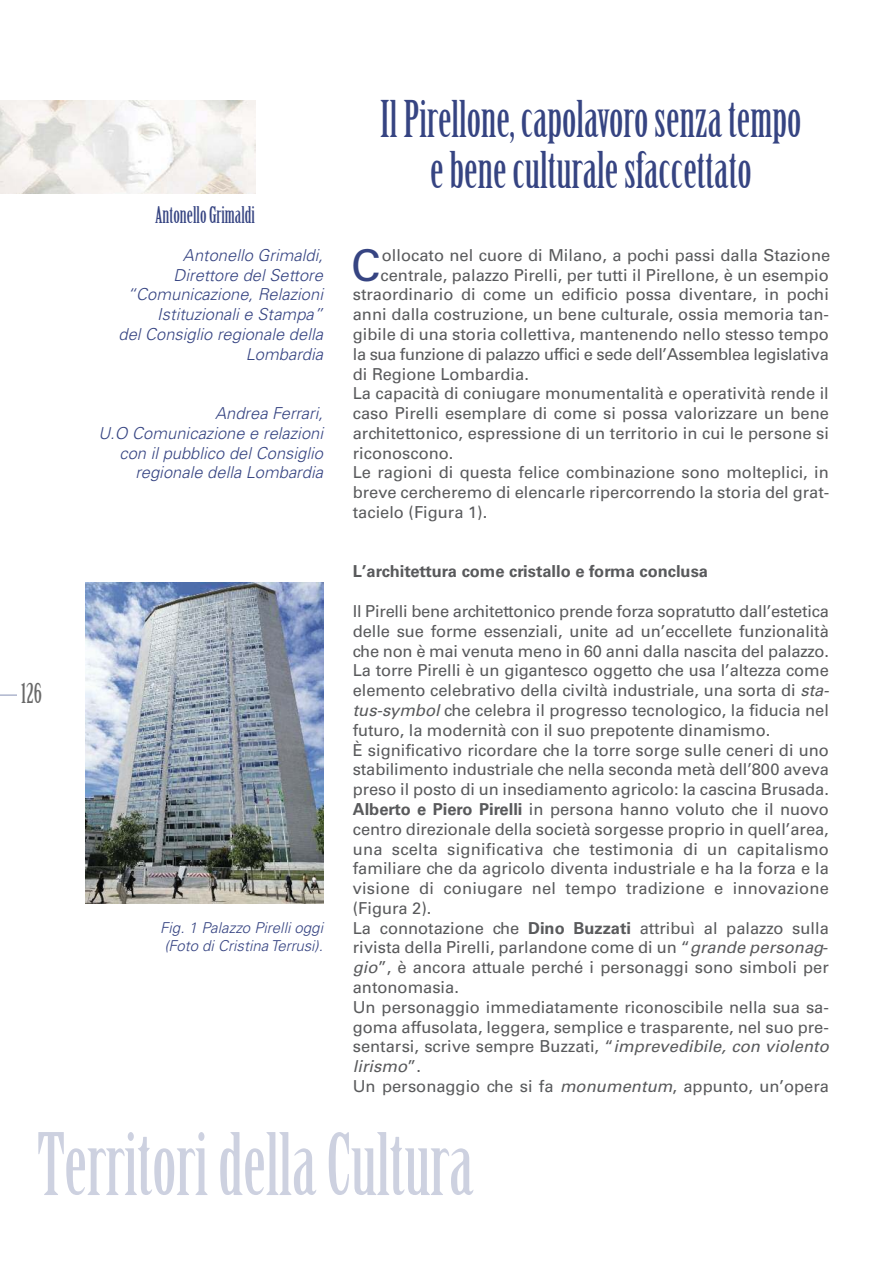
<style>
.page{position:relative;width:893px;height:1263px;background:#fff}
.page>*{position:absolute;margin:0;border:0;box-sizing:border-box;transform-origin:0 0}
.t1{font:84px "Birch Std";color:#cdd1e0}
.t2{font:49.5px/51px "Birch Std";color:#364482;text-align:center}
.t3{font:43.95px "Univers";color:#364482}
.t4{font:27px "Birch Std";color:#686868}
.t5{font:22.5px "Birch Std";color:#364482}
.t6{font:16.5px/19.8px "Univers";color:#595a5c}
.t7{font:italic 300 16.5px/19.8px "Univers";color:#364482;text-align:right}
.t8{font:16.5px "Univers";letter-spacing:-.025em;color:#595a5c}
.t9{font:700 16.5px "Univers";color:#595a5c}
.t10{font:italic 300 15px/18px "Univers";color:#364482}
.s1{font-style:italic}
.s2{font-weight:700}
</style>
<div class="page">
<svg style="left:0;top:694px;width:17px;height:2px"></svg>
<img style="left:0;top:100px;width:255px;height:94px">
<img style="left:85px;top:583px;width:238px;height:320px">
<h3 class="t4" style="left:21px;top:678px;width:22px">126</h3>
<h3 class="t5" style="left:155px;top:202px;width:101px">Antonello Grimaldi</h3>
<p class="t7" style="left:118px;top:247px;width:206px">Antonello Grimaldi,<br>Direttore del Settore “Comunicazione, Relazioni<br>Istituzionali e Stampa”<br>del Consiglio regionale della<br>Lombardia</p>
<p class="t7" style="left:99px;top:405px;width:226px">Andrea Ferrari,<br>U.O Comunicazione e relazioni con il pubblico del Consiglio regionale della Lombardia</p>
<p class="t10" style="left:160px;top:920px;width:164px">Fig. 1 Palazzo Pirelli oggi (Foto di Cristina Terrusi).</p>
<h2 class="t2" style="left:380px;top:95px;width:423px">Il Pirellone, capolavoro senza tempo e bene culturale sfaccettato</h2>
<h3 class="t3" style="left:351px;top:249px;width:31px">C</h3>
<p class="t6" style="left:382px;top:246px;width:450px">ollocato nel cuore di Milano, a pochi passi dalla Stazione</p>
<p class="t6" style="left:381px;top:266px;width:450px">centrale, palazzo Pirelli, per tutti il Pirellone, è un esempio</p>
<p class="t6" style="left:353px;top:286px;width:478px">straordinario di come un edificio possa diventare, in pochi</p>
<p class="t6" style="left:353px;top:306px;width:478px">anni dalla costruzione, un bene culturale, ossia memoria tan-</p>
<p class="t6" style="left:353px;top:326px;width:477px">gibile di una storia collettiva, mantenendo nello stesso tempo</p>
<p class="t8" style="left:353px;top:348px;width:478px">la sua funzione di palazzo uffici e sede dell’Assemblea legislativa</p>
<p class="t6" style="left:353px;top:365px;width:178px">di Regione Lombardia.</p>
<p class="t6" style="left:353px;top:385px;width:477px">La capacità di coniugare monumentalità e operatività rende il</p>
<p class="t6" style="left:353px;top:405px;width:478px">caso Pirelli esemplare di come si possa valorizzare un bene</p>
<p class="t6" style="left:353px;top:425px;width:478px">architettonico, espressione di un territorio in cui le persone si</p>
<p class="t6" style="left:353px;top:444px;width:102px">riconoscono.</p>
<p class="t6" style="left:353px;top:464px;width:478px">Le ragioni di questa felice combinazione sono molteplici, in</p>
<p class="t6" style="left:353px;top:484px;width:478px">breve cercheremo di elencarle ripercorrendo la storia del grat-</p>
<p class="t6" style="left:353px;top:504px;width:136px">tacielo (Figura 1).</p>
<p class="t9" style="left:353px;top:566px;width:357px">L’architettura come cristallo e forma conclusa</p>
<p class="t6" style="left:353px;top:603px;width:478px">Il Pirelli bene architettonico prende forza sopratutto dall’estetica delle sue forme essenziali, unite ad un’eccellete funzionalità che non è mai venuta meno in 60 anni dalla nascita del palazzo.<br>La torre Pirelli è un gigantesco oggetto che usa l’altezza come elemento celebrativo della civiltà industriale, una sorta di <span class="s1">sta&shy;tus-symbol</span> che celebra il progresso tecnologico, la fiducia nel futuro, la modernità con il suo prepotente dinamismo.<br>È significativo ricordare che la torre sorge sulle ceneri di uno stabilimento industriale che nella seconda metà dell’800 aveva preso il posto di un insediamento agricolo: la cascina Brusada.<br><span class="s2">Alberto e Piero Pirelli</span> in persona hanno voluto che il nuovo centro direzionale della società sorgesse proprio in quell’area, una scelta significativa che testimonia di un capitalismo familiare che da agricolo diventa industriale e ha la forza e la visione di coniugare nel tempo tradizione e innovazione (Figura 2).<br>La connotazione che <span class="s2">Dino Buzzati</span> attribuì al palazzo sulla rivista della Pirelli, parlandone come di un “<span class="s1">grande personag&shy;gio</span>”, è ancora attuale perché i personaggi sono simboli per antonomasia.<br>Un personaggio immediatamente riconoscibile nella sua sa&shy;goma affusolata, leggera, semplice e trasparente, nel suo pre&shy;sentarsi, scrive sempre Buzzati, “<span class="s1">imprevedibile, con violento lirismo</span>”.<br>Un personaggio che si fa <span class="s1">monumentum</span>, appunto, un’opera</p>
<h1 class="t1" style="left:37px;top:1117px;width:438px">Territori della Cultura</h1>
</div>
